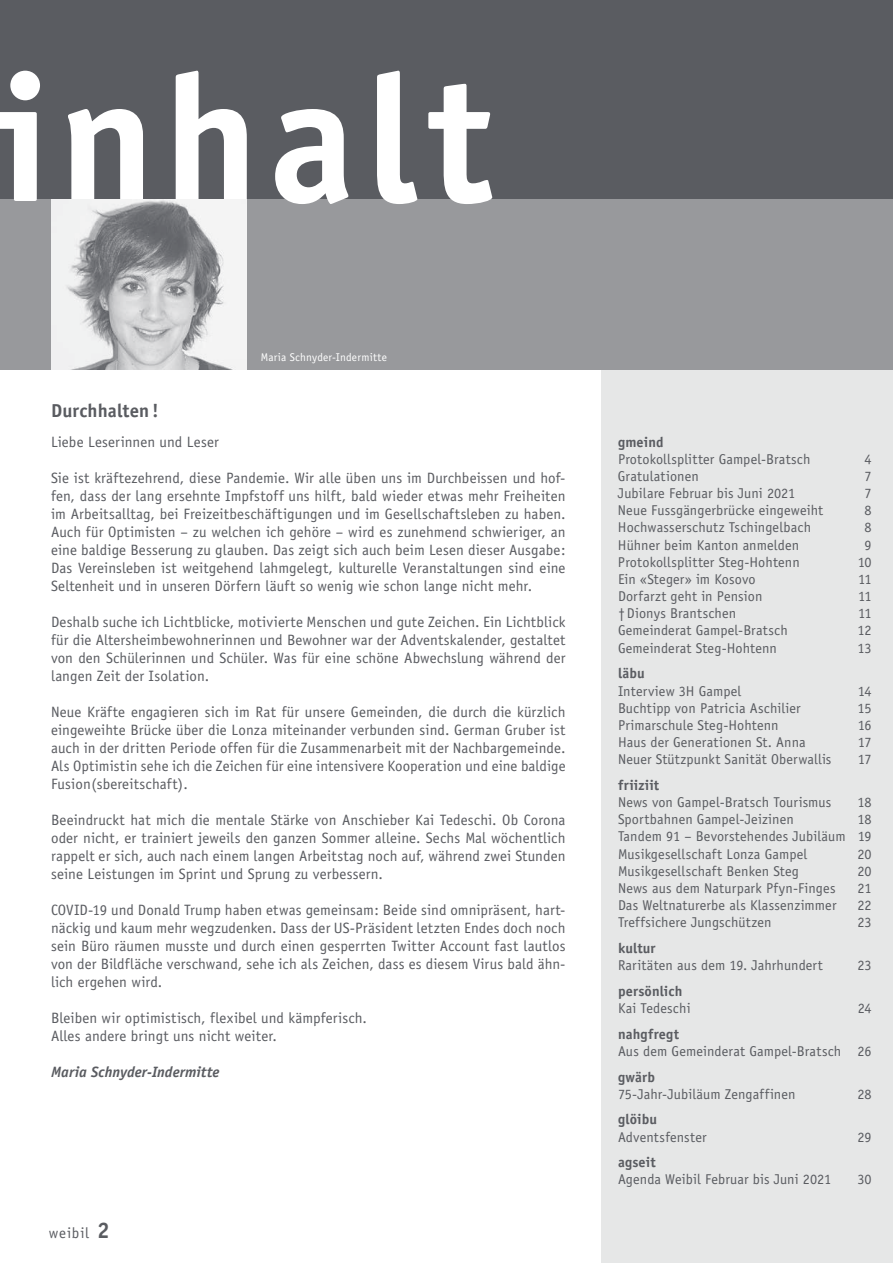
<style>
.page{position:relative;width:893px;height:1263px;background:#fff}
.page>*{position:absolute;margin:0;border:0;box-sizing:border-box;transform-origin:0 0}
.t1{font:700 180px "Officina Sans";letter-spacing:.04em;color:#fff}
.t2{font:700 18.75px "Officina Sans";letter-spacing:.01em;color:#5a5c61}
.t3{font:15px/18px "Officina Sans";letter-spacing:.005em;color:#5a5c61;text-align:justify}
.t4{font:italic 700 15px "Officina Sans";letter-spacing:-.005em;color:#5a5c61}
.t5{font:14.25px/17.1px "Officina Sans";letter-spacing:.01em;color:#5a5c61;text-align:justify}
.t6{font:700 14.25px "Officina Sans";letter-spacing:.01em;color:#5a5c61}
.t7{font:11.25px "Officina Sans";letter-spacing:.015em;color:#fff}
.s1{font-weight:700;font-size:22.5px}
</style>
<div class="page">
<div style="left:0;top:0;width:893px;height:370px;background:#5a5c61"></div>
<div style="left:0;top:200px;width:893px;height:170px;background:#98999c"></div>
<hr style="left:892px;top:200px;width:1px;height:170px;background:#fff">
<div style="left:601px;top:370px;width:292px;height:893px;background:#e6e7e7"></div>
<img style="left:51px;top:200px;width:196px;height:170px">
<h1 class="t1" style="left:-5px;top:27px;width:499px">inhalt</h1>
<p class="t2" style="left:51px;top:399px;width:109px">Durchhalten !</p>
<p class="t7" style="left:261px;top:351px;width:128px">Maria Schnyder-Indermitte</p>
<p class="t3" style="left:51px;top:432px;width:169px">Liebe Leserinnen und Leser</p>
<p class="t3" style="left:51px;top:468px;width:516px">Sie ist kräftezehrend, diese Pandemie. Wir alle üben uns im Durchbeissen und hof&shy;fen, dass der lang ersehnte Impfstoff uns hilft, bald wieder etwas mehr Freiheiten im Arbeitsalltag, bei Freizeitbeschäftigungen und im Gesellschaftsleben zu haben.<br>Auch für Optimisten – zu welchen ich gehöre – wird es zunehmend schwieriger, an eine baldige Besserung zu glauben. Das zeigt sich auch beim Lesen dieser Ausgabe:<br>Das Vereinsleben ist weitgehend lahmgelegt, kulturelle Veranstaltungen sind eine Seltenheit und in unseren Dörfern läuft so wenig wie schon lange nicht mehr.</p>
<p class="t3" style="left:51px;top:612px;width:516px">Deshalb suche ich Lichtblicke, motivierte Menschen und gute Zeichen. Ein Lichtblick für die Altersheimbewohnerinnen und Bewohner war der Adventskalender, gestaltet von den Schülerinnen und Schüler. Was für eine schöne Abwechslung während der langen Zeit der Isolation.</p>
<p class="t3" style="left:51px;top:702px;width:516px">Neue Kräfte engagieren sich im Rat für unsere Gemeinden, die durch die kürzlich eingeweihte Brücke über die Lonza miteinander verbunden sind. German Gruber ist auch in der dritten Periode offen für die Zusammenarbeit mit der Nachbargemeinde.<br>Als Optimistin sehe ich die Zeichen für eine intensivere Kooperation und eine baldige Fusion(sbereitschaft).</p>
<p class="t3" style="left:51px;top:810px;width:516px">Beeindruckt hat mich die mentale Stärke von Anschieber Kai Tedeschi. Ob Corona oder nicht, er trainiert jeweils den ganzen Sommer alleine. Sechs Mal wöchentlich rappelt er sich, auch nach einem langen Arbeitstag noch auf, während zwei Stunden seine Leistungen im Sprint und Sprung zu verbessern.</p>
<p class="t3" style="left:51px;top:900px;width:516px">COVID-19 und Donald Trump haben etwas gemeinsam: Beide sind omnipräsent, hart&shy;näckig und kaum mehr wegzudenken. Dass der US-Präsident letzten Endes doch noch sein Büro räumen musste und durch einen gesperrten Twitter Account fast lautlos von der Bildfläche verschwand, sehe ich als Zeichen, dass es diesem Virus bald ähn&shy;lich ergehen wird.</p>
<p class="t3" style="left:51px;top:1008px;width:317px">Bleiben wir optimistisch, flexibel und kämpferisch.<br>Alles andere bringt uns nicht weiter.</p>
<p class="t4" style="left:51px;top:1062px;width:170px">Maria Schnyder-Indermitte</p>
<p class="t3" style="left:49px;top:1224px;width:62px">weibil <span class="s1">2</span></p>
<p class="t6" style="left:618px;top:433px;width:47px">gmeind</p>
<p class="t5" style="left:618px;top:450px;width:194px">Protokollsplitter Gampel-Bratsch</p>
<p class="t5" style="left:865px;top:450px;width:9px">4</p>
<p class="t5" style="left:618px;top:468px;width:82px">Gratulationen</p>
<p class="t5" style="left:865px;top:468px;width:9px">7</p>
<p class="t5" style="left:618px;top:485px;width:179px">Jubilare Februar bis Juni 2021</p>
<p class="t5" style="left:865px;top:485px;width:9px">7</p>
<p class="t5" style="left:618px;top:502px;width:207px">Neue Fussgängerbrücke eingeweiht</p>
<p class="t5" style="left:865px;top:502px;width:9px">8</p>
<p class="t5" style="left:618px;top:519px;width:195px">Hochwasserschutz Tschingelbach</p>
<p class="t5" style="left:865px;top:519px;width:9px">8</p>
<p class="t5" style="left:618px;top:536px;width:183px">Hühner beim Kanton anmelden</p>
<p class="t5" style="left:865px;top:536px;width:9px">9</p>
<p class="t5" style="left:618px;top:553px;width:183px">Protokollsplitter Steg-Hohtenn</p>
<p class="t5" style="left:858px;top:553px;width:15px">10</p>
<p class="t5" style="left:618px;top:571px;width:139px">Ein «Steger» im Kosovo</p>
<p class="t5" style="left:858px;top:571px;width:15px">11</p>
<p class="t5" style="left:618px;top:588px;width:146px">Dorfarzt geht in Pension</p>
<p class="t5" style="left:858px;top:588px;width:15px">11</p>
<p class="t5" style="left:618px;top:605px;width:120px">†Dionys Brantschen</p>
<p class="t5" style="left:858px;top:605px;width:15px">11</p>
<p class="t5" style="left:618px;top:622px;width:171px">Gemeinderat Gampel-Bratsch</p>
<p class="t5" style="left:858px;top:622px;width:16px">12</p>
<p class="t5" style="left:618px;top:639px;width:160px">Gemeinderat Steg-Hohtenn</p>
<p class="t5" style="left:857px;top:639px;width:16px">13</p>
<p class="t6" style="left:618px;top:665px;width:28px">läbu</p>
<p class="t5" style="left:618px;top:682px;width:125px">Interview 3H Gampel</p>
<p class="t5" style="left:858px;top:682px;width:15px">14</p>
<p class="t5" style="left:618px;top:699px;width:184px">Buchtipp von Patricia Aschilier</p>
<p class="t5" style="left:858px;top:699px;width:16px">15</p>
<p class="t5" style="left:618px;top:716px;width:162px">Primarschule Steg-Hohtenn</p>
<p class="t5" style="left:858px;top:716px;width:15px">16</p>
<p class="t5" style="left:618px;top:734px;width:189px">Haus der Generationen St. Anna</p>
<p class="t5" style="left:858px;top:734px;width:15px">17</p>
<p class="t5" style="left:618px;top:751px;width:215px">Neuer Stützpunkt Sanität Oberwallis</p>
<p class="t5" style="left:858px;top:751px;width:15px">17</p>
<p class="t6" style="left:618px;top:776px;width:43px">friiziit</p>
<p class="t5" style="left:618px;top:794px;width:215px">News von Gampel-Bratsch Tourismus</p>
<p class="t5" style="left:857px;top:794px;width:16px">18</p>
<p class="t5" style="left:618px;top:811px;width:177px">Sportbahnen Gampel-Jeizinen</p>
<p class="t5" style="left:618px;top:811px;width:255px;text-indent:240px">18<br>Tandem 91 – Bevorstehendes Jubiläum 19<br>Musikgesellschaft Lonza Gampel</p>
<p class="t5" style="left:857px;top:845px;width:16px">20</p>
<p class="t5" style="left:618px;top:862px;width:183px">Musikgesellschaft Benken Steg</p>
<p class="t5" style="left:857px;top:862px;width:16px">20</p>
<p class="t5" style="left:618px;top:879px;width:219px">News aus dem Naturpark Pfyn-Finges</p>
<p class="t5" style="left:858px;top:879px;width:16px">21</p>
<p class="t5" style="left:618px;top:897px;width:220px">Das Weltnaturerbe als Klassenzimmer</p>
<p class="t5" style="left:857px;top:897px;width:16px">22</p>
<p class="t5" style="left:618px;top:914px;width:155px">Treffsichere Jungschützen</p>
<p class="t5" style="left:857px;top:914px;width:16px">23</p>
<p class="t6" style="left:618px;top:939px;width:39px">kultur</p>
<p class="t5" style="left:618px;top:957px;width:206px">Raritäten aus dem 19. Jahrhundert</p>
<p class="t5" style="left:857px;top:957px;width:16px">23</p>
<p class="t6" style="left:618px;top:982px;width:66px">persönlich</p>
<p class="t5" style="left:618px;top:1000px;width:74px">Kai Tedeschi</p>
<p class="t5" style="left:858px;top:1000px;width:16px">24</p>
<p class="t6" style="left:618px;top:1025px;width:63px">nahgfregt</p>
<p class="t5" style="left:618px;top:1042px;width:255px">Aus dem Gemeinderat Gampel-Bratsch 26</p>
<p class="t6" style="left:618px;top:1068px;width:39px">gwärb</p>
<p class="t5" style="left:618px;top:1085px;width:179px">75-Jahr-Jubiläum Zengaffinen</p>
<p class="t5" style="left:857px;top:1085px;width:16px">28</p>
<p class="t6" style="left:618px;top:1110px;width:41px">glöibu</p>
<p class="t5" style="left:618px;top:1128px;width:90px">Adventsfenster</p>
<p class="t5" style="left:857px;top:1128px;width:16px">29</p>
<p class="t6" style="left:618px;top:1153px;width:39px">agseit</p>
<p class="t5" style="left:618px;top:1171px;width:215px">Agenda Weibil Februar bis Juni 2021</p>
<p class="t5" style="left:857px;top:1171px;width:16px">30</p>
</div>
